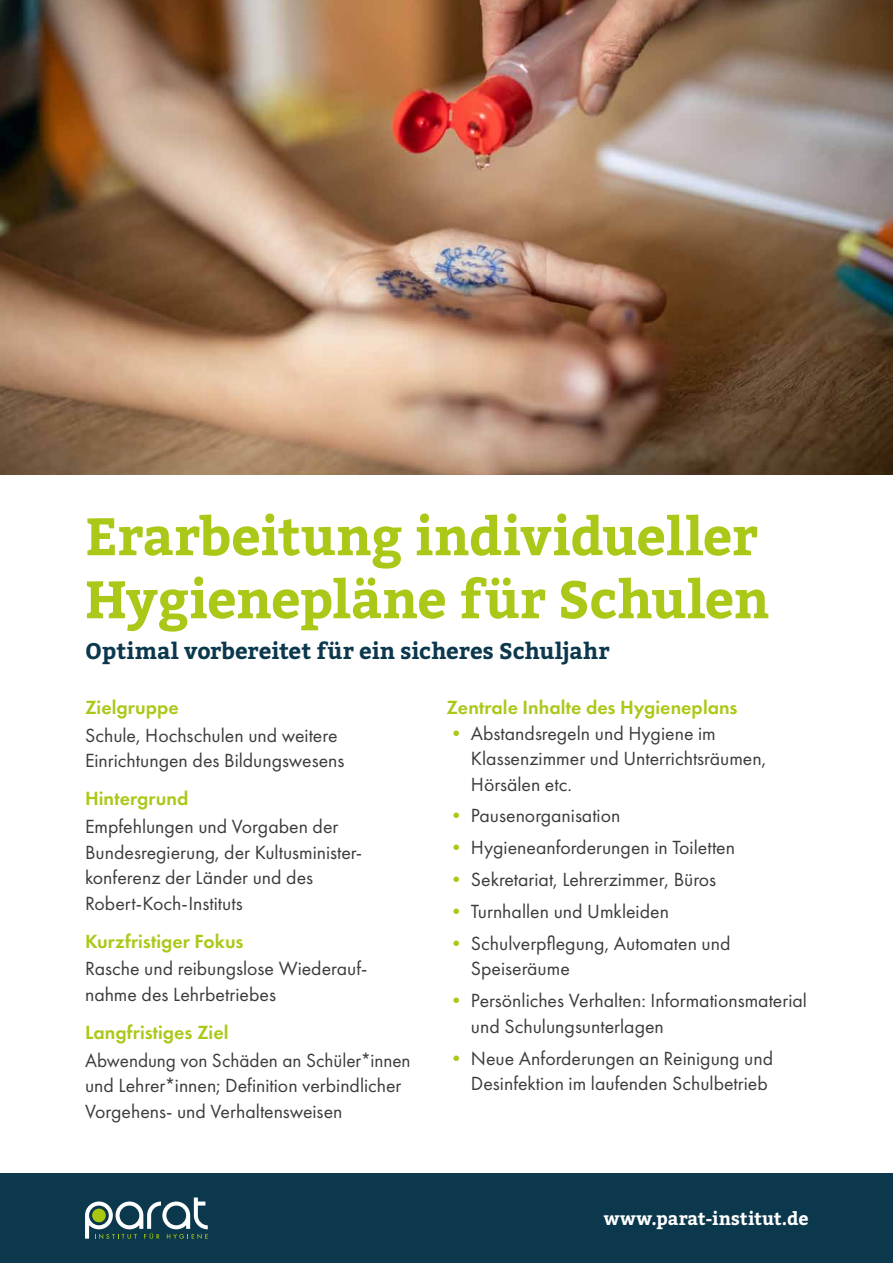
<style>
.page{position:relative;width:893px;height:1263px;background:#fff}
.page>*{position:absolute;margin:0;border:0;box-sizing:border-box;transform-origin:0 0}
.t1{font:700 52.5px/63px "Bitter";letter-spacing:-.01em;color:#aac817}
.t2{font:700 22.5px "Bitter";color:#0b384d}
.t3{font:19.8px/25.5px "Futura PT";color:#3c3c3b}
.t4{font:600 19.8px "Futura PT";color:#aac817}
.t5{font:700 18px "Bitter";color:#fff}
.s1{color:#aac817}
</style>
<div class="page">
<div style="left:0;top:1174px;width:893px;height:89px;background:#0b384d"></div>
<svg style="left:85px;top:1197px;width:123px;height:42px"></svg>
<img style="left:0;top:0;width:893px;height:474px">
<h1 class="t1" style="left:85px;top:507px;width:686px">Erarbeitung individueller<br>Hygienepläne für Schulen</h1>
<p class="t2" style="left:85px;top:636px;width:526px">Optimal vorbereitet für ein sicheres Schuljahr</p>
<p class="t4" style="left:85px;top:695px;width:95px">Zielgruppe</p>
<p class="t3" style="left:85px;top:722px;width:261px">Schule, Hochschulen und weitere<br>Einrichtungen des Bildungswesens</p>
<p class="t4" style="left:85px;top:786px;width:105px">Hintergrund</p>
<p class="t3" style="left:85px;top:813px;width:279px">Empfehlungen und Vorgaben der<br>Bundesregierung, der Kultusminister&shy;konferenz der Länder und des<br>Robert-Koch-Instituts</p>
<p class="t4" style="left:85px;top:929px;width:160px">Kurzfristiger Fokus</p>
<p class="t3" style="left:85px;top:956px;width:280px">Rasche und reibungslose Wiederauf-- nahme des Lehrbetriebes</p>
<p class="t4" style="left:85px;top:1020px;width:145px">Langfristiges Ziel</p>
<p class="t3" style="left:85px;top:1047px;width:327px">Abwendung von Schäden an Schüler*innen und Lehrer*innen; Definition verbindlicher<br>Vorgehens- und Verhaltensweisen</p>
<p class="t4" style="left:446px;top:695px;width:293px">Zentrale Inhalte des Hygieneplans</p>
<p class="t3" style="left:471px;top:720px;width:297px;text-indent:-24px"><span class="s1">•</span> Abstandsregeln und Hygiene im<br>Klassenzimmer und Unterrichtsräumen,<br>Hörsälen etc.</p>
<p class="t3" style="left:446px;top:803px;width:175px"><span class="s1">•</span> Pausenorganisation</p>
<p class="t3" style="left:446px;top:835px;width:290px"><span class="s1">•</span> Hygieneanforderungen in Toiletten</p>
<p class="t3" style="left:446px;top:867px;width:271px"><span class="s1">•</span> Sekretariat, Lehrerzimmer, Büros</p>
<p class="t3" style="left:446px;top:899px;width:224px"><span class="s1">•</span> Turnhallen und Umkleiden</p>
<p class="t3" style="left:471px;top:930px;width:261px;text-indent:-24px"><span class="s1">•</span> Schulverpflegung, Automaten und<br>Speiseräume</p>
<p class="t3" style="left:471px;top:988px;width:338px;text-indent:-24px"><span class="s1">•</span> Persönliches Verhalten: Informationsmaterial und Schulungsunterlagen</p>
<p class="t3" style="left:446px;top:1045px;width:328px;text-align:right"><span class="s1">•</span> Neue Anforderungen an Reinigung und<br>Desinfektion im laufenden Schulbetrieb</p>
<p class="t5" style="left:604px;top:1207px;width:206px">www.parat-institut.de</p>
</div>
